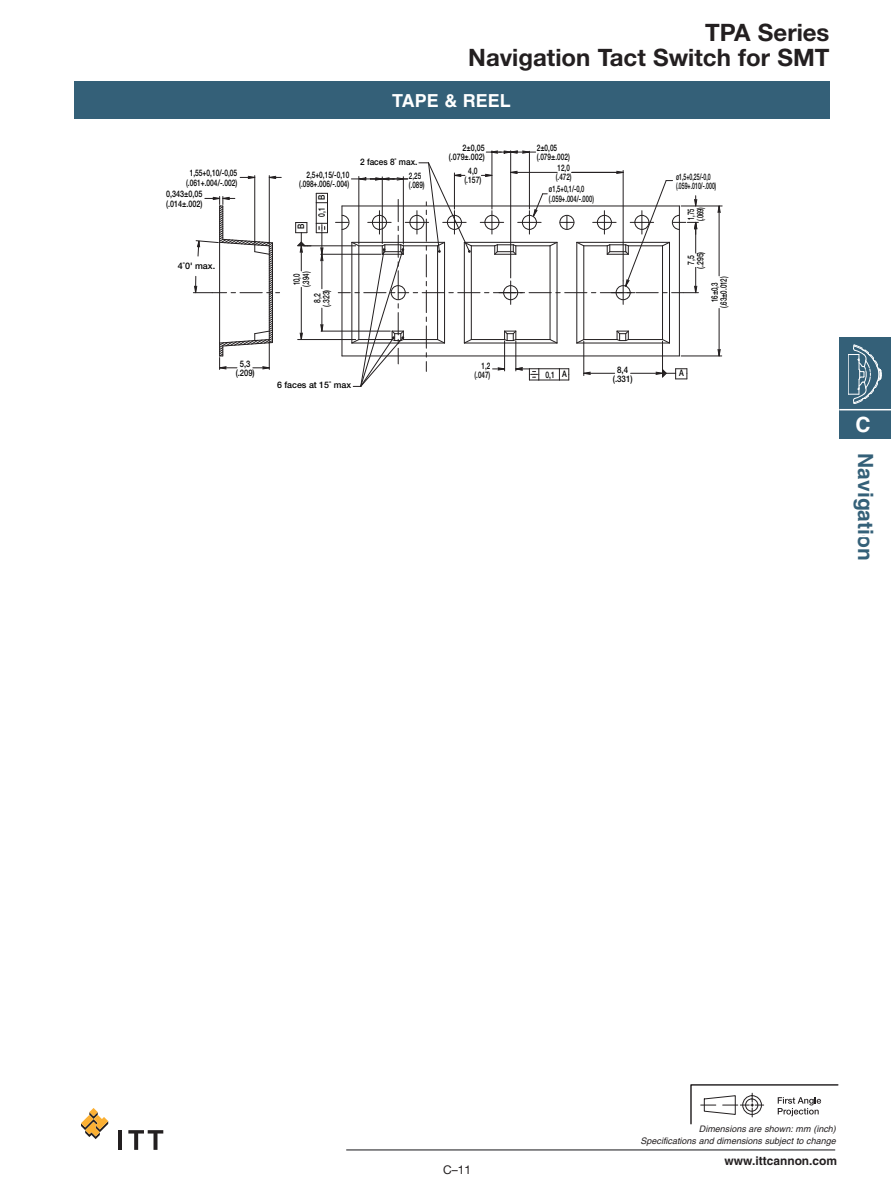
<style>
.page{position:relative;width:891px;height:1188px;background:#fff}
.page>*{position:absolute;margin:0;border:0;box-sizing:border-box;transform-origin:0 0}
.t1{font:700 24px/25.5px "Helvetica Neue";color:#231f20;text-align:right}
.t2{font:700 21px "Helvetica";color:#346078}
.t3{font:700 21px "Helvetica";color:#fff}
.t4{font:700 18px "Helvetica";color:#fff}
.t5{font:700 12px "Helvetica";color:#231f20}
.t6{font:12px "Helvetica Neue";color:#231f20}
.t7{font:italic 9px/12px "Helvetica";color:#231f20;text-align:right}
.t8{font:500 9px/9.1px "Helvetica Neue";color:#000;text-align:right;scale:.72 1}
.t9{font:500 9px/9.1px "Helvetica Neue";color:#000;text-align:center;scale:.74 1}
.t10{font:500 9px/9.1px "Helvetica Neue";color:#000;scale:.58 1}
.t11{font:500 9px/9.1px "Helvetica Neue";color:#000;scale:.65 1}
.t12{font:500 9px/9.1px "Helvetica Neue";color:#000;scale:.7 1}
.t13{font:500 9px/9.1px "Helvetica Neue";color:#000;text-align:center;scale:.69 1}
.t14{font:500 9px "Helvetica Neue";color:#000}
.t15{font:500 9px/9.1px "Helvetica Neue";color:#000;scale:.8 1}
.t16{font:500 9px/9.1px "Helvetica Neue";color:#000;text-align:center;scale:.76 1}
.t17{font:500 9px/9.1px "Helvetica Neue";color:#000;text-align:right;scale:.79 1}
.t18{font:500 9px/9.1px "Helvetica Neue";color:#000;text-align:center;scale:.75 1}
.t19{font:500 9px "Helvetica Neue";color:#000;scale:.92 1}
.t20{font:500 9px/9.1px "Helvetica Neue";color:#000;scale:.64 1}
.t21{font:500 9px/9.1px "Helvetica Neue";color:#000;text-align:center;scale:.85 1}
.t22{font:500 9px/9.1px "Helvetica Neue";color:#000;text-align:center;scale:.88 1}
.t23{font:500 9px "Helvetica Neue";color:#000;scale:.78 1}
.t24{font:500 9px "Helvetica Neue";color:#000;scale:.83 1}
</style>
<div class="page">
<svg style="left:81px;top:1108px;width:27px;height:31px"></svg>
<hr style="left:118px;top:1130px;width:4px;height:20px;background:#231f20">
<svg style="left:128px;top:1130px;width:35px;height:20px"></svg>
<hr style="left:346px;top:1149px;width:489px;height:2px;background:#636366">
<svg style="left:690px;top:1084px;width:148px;height:41px"></svg>
<div style="left:839px;top:337px;width:52px;height:101px;background:#346078"></div>
<svg style="left:848px;top:345px;width:34px;height:59px"></svg>
<hr style="left:848px;top:355px;width:1px;height:39px;background:#fff">
<hr style="left:839px;top:409px;width:52px;height:1px;background:#fff">
<hr style="left:681px;top:206px;width:41px;height:1px;background:#231f20">
<hr style="left:681px;top:356px;width:41px;height:1px;background:#231f20">
<hr style="left:719px;top:206px;width:1px;height:70px;background:#231f20">
<hr style="left:719px;top:308px;width:1px;height:48px;background:#231f20">
<svg style="left:717px;top:205px;width:4px;height:8px"></svg>
<svg style="left:717px;top:349px;width:4px;height:8px"></svg>
<hr style="left:510px;top:151px;width:1px;height:127px;background:#231f20">
<hr style="left:529px;top:151px;width:1px;height:58px;background:#231f20">
<svg style="left:486px;top:150px;width:50px;height:4px"></svg>
<hr style="left:492px;top:151px;width:1px;height:58px;background:#231f20">
<hr style="left:321px;top:254px;width:60px;height:1px;background:#231f20">
<hr style="left:321px;top:331px;width:69px;height:1px;background:#231f20">
<hr style="left:322px;top:254px;width:1px;height:35px;background:#231f20">
<svg style="left:320px;top:308px;width:4px;height:24px"></svg>
<hr style="left:298px;top:245px;width:58px;height:1px;background:#231f20">
<hr style="left:298px;top:339px;width:58px;height:1px;background:#231f20">
<hr style="left:301px;top:287px;width:1px;height:53px;background:#231f20">
<svg style="left:299px;top:332px;width:4px;height:9px"></svg>
<svg style="left:295px;top:193px;width:33px;height:78px"></svg>
<hr style="left:269px;top:176px;width:1px;height:68px;background:#231f20">
<hr style="left:254px;top:176px;width:1px;height:67px;background:#231f20">
<svg style="left:268px;top:175px;width:13px;height:4px"></svg>
<svg style="left:240px;top:175px;width:16px;height:4px"></svg>
<svg style="left:193px;top:196px;width:87px;height:174px"></svg>
<svg style="left:336px;top:162px;width:362px;height:225px"></svg>
<div style="left:74px;top:81px;width:756px;height:38px;background:#346078"></div>
<h1 class="t1" style="left:468px;top:22px;width:363px">TPA Series<br>Navigation Tact Switch for SMT</h1>
<h3 class="t4" style="left:392px;top:94px;width:120px">TAPE &amp; REEL</h3>
<p class="t9" style="left:186px;top:169px;width:71px">1,55+0,10/-0,05 (.061+.004/-.002)</p>
<p class="t15" style="left:166px;top:190px;width:47px">0,343±0,05 (.014±.002)</p>
<p class="t17" style="left:449px;top:144px;width:47px">2±0,05 (.079±.002)</p>
<p class="t8" style="left:537px;top:144px;width:47px;text-align:left">2±0,05 (.079±.002)</p>
<p class="t11" style="left:549px;top:186px;width:71px">ø1,5+0,1/-0,0 (.059+.004/-.000)</p>
<p class="t19" style="left:360px;top:158px;width:64px">2 faces 8˚ max.</p>
<p class="t8" style="left:299px;top:171px;width:71px">2,5+0,15/-0,10 (.098+.006/-.004)</p>
<p class="t12" style="left:409px;top:172px;width:24px">2,25 (.089)</p>
<p class="t12" style="left:556px;top:164px;width:24px">12,0 (.472)</p>
<p class="t16" style="left:464px;top:167px;width:24px">4,0 (.157)</p>
<p class="t10" style="left:676px;top:173px;width:71px">ø1,5+0,25/-0,0 (.059+.010/-.000)</p>
<p class="t18" style="left:318px;top:217px;width:30px;rotate:-90deg">0,1 B</p>
<p class="t20" style="left:687px;top:221px;width:24px;rotate:-90deg">1,75 (.069)</p>
<p class="t24" style="left:298px;top:229px;width:8px;rotate:-90deg">B</p>
<p class="t14" style="left:178px;top:263px;width:39px">4˚0' max.</p>
<p class="t16" style="left:687px;top:269px;width:24px;rotate:-90deg">7,5 (.295)</p>
<p class="t13" style="left:293px;top:287px;width:24px;text-align:left;rotate:-90deg">10,0 (.394)</p>
<p class="t18" style="left:314px;top:307px;width:24px;rotate:-90deg">8,2 (.323)</p>
<p class="t13" style="left:711px;top:308px;width:48px;rotate:-90deg">16±0,3 (.63±0.012)</p>
<p class="t21" style="left:236px;top:360px;width:24px">5,3 (.209)</p>
<p class="t14" style="left:277px;top:382px;width:75px">6 faces at 15˚ max</p>
<p class="t12" style="left:475px;top:362px;width:24px;text-align:right">1,2 (.047)</p>
<p class="t18" style="left:545px;top:371px;width:30px">0,1 A</p>
<p class="t22" style="left:613px;top:366px;width:24px">8,4 (.331)</p>
<p class="t23" style="left:679px;top:370px;width:8px">A</p>
<h2 class="t3" style="left:856px;top:416px;width:17px">C</h2>
<h2 class="t2" style="left:874px;top:453px;width:109px;rotate:90deg">Navigation</h2>
<h3 class="t6" style="left:443px;top:1166px;width:30px">C–11</h3>
<p class="t7" style="left:641px;top:1124px;width:197px">Dimensions are shown: mm (inch)<br>Specifications and dimensions subject to change</p>
<h3 class="t5" style="left:724px;top:1156px;width:114px">www.ittcannon.com</h3>
</div>
